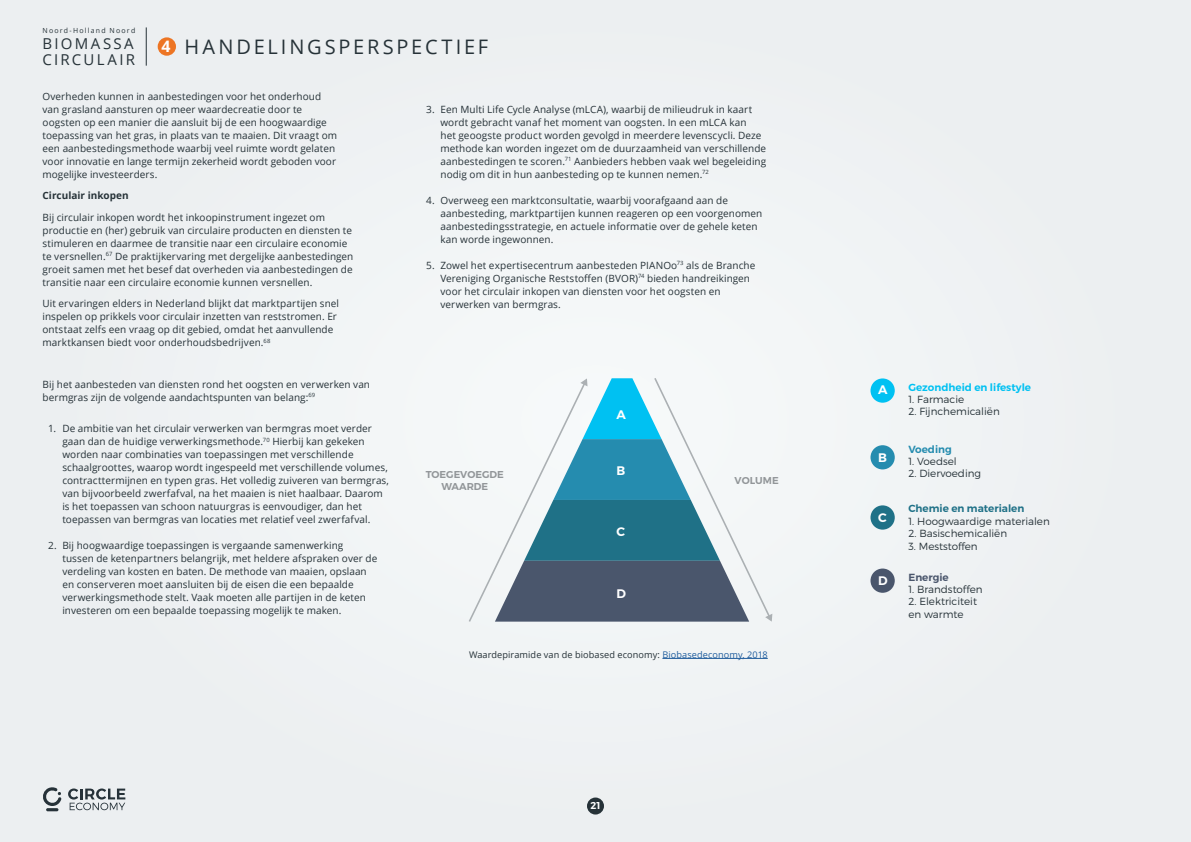
<style>
.page{position:relative;width:1191px;height:842px;background:#eef0f2}
.page>*{position:absolute;margin:0;border:0;box-sizing:border-box;transform-origin:0 0}
.t1{font:20px "Open Sans";letter-spacing:.14em;color:#263238}
.t2{font:15px/16px "Open Sans";letter-spacing:.15em;color:#263238}
.t3{font:600 12.4px "Montserrat";color:#fff}
.t4{font:300 10.3px/12.4px "Montserrat";color:#263238}
.t5{font:600 10.3px "Montserrat";color:#00c1f2}
.t6{font:600 10.3px "Montserrat";color:#1f7187}
.t7{font:600 10.3px "Montserrat";color:#258caf}
.t8{font:600 10.3px "Montserrat";color:#4a566c}
.t9{font:10px/13px "Open Sans";letter-spacing:.005em;color:#263238}
.t10{font:600 10px/12px "Montserrat";color:#929699;text-align:center}
.t11{font:700 10px "Open Sans";letter-spacing:.005em;color:#263238}
.t12{font:600 10px "Montserrat";color:#fff}
.t13{font:9.2px "Open Sans";letter-spacing:.01em;color:#263238}
.t14{font:7px "Open Sans";letter-spacing:.17em;color:#263238}
.s1{font-weight:700;font-size:15.8px;color:#fff}
.s2{color:#215e9e}
</style>
<div class="page">
<div style="left:587px;top:797px;width:17px;height:17px;background:#263238;border-radius:50%"></div>
<svg style="left:68px;top:788px;width:57px;height:22px"></svg>
<svg style="left:43px;top:787px;width:18px;height:24px"></svg>
<div style="left:158px;top:37px;width:18px;height:19px;background:#ed7524;border-radius:50%"></div>
<svg style="left:469px;top:378px;width:303px;height:244px"></svg>
<div style="left:870px;top:378px;width:24px;height:25px;background:#00c1f2;border-radius:50%"></div>
<div style="left:870px;top:445px;width:24px;height:24px;background:#258caf;border-radius:50%"></div>
<div style="left:870px;top:505px;width:24px;height:25px;background:#1f7187;border-radius:50%"></div>
<div style="left:870px;top:568px;width:24px;height:25px;background:#4a566c;border-radius:50%"></div>
<hr style="left:662px;top:658px;width:106px;height:1px;background:#215e9e">
<hr style="left:146px;top:27px;width:1px;height:39px;background:#263238">
<p class="t14" style="left:43px;top:26px;width:94px">Noord-Holland Noord</p>
<h2 class="t2" style="left:43px;top:35px;width:94px">BIOMASSA<br>CIRCULAIR</h2>
<h1 class="t1" style="left:162px;top:33px;width:328px"><span class="s1">4</span> HANDELINGSPERSPECTIEF</h1>
<p class="t9" style="left:43px;top:89px;width:296px">Overheden kunnen in aanbestedingen voor het onderhoud van grasland aansturen op meer waardecreatie door te oogsten op een manier die aansluit bij de een hoogwaardige toepassing van het gras, in plaats van te maaien. Dit vraagt om een aanbestedingsmethode waarbij veel ruimte wordt gelaten voor innovatie en lange termijn zekerheid wordt geboden voor mogelijke investeerders.</p>
<p class="t11" style="left:43px;top:188px;width:88px">Circulair inkopen</p>
<p class="t9" style="left:43px;top:210px;width:312px">Bij circulair inkopen wordt het inkoopinstrument ingezet om productie en (her) gebruik van circulaire producten en diensten te stimuleren en daarmee de transitie naar een circulaire economie te versnellen.<sup>67</sup> De praktijkervaring met dergelijke aanbestedingen groeit samen met het besef dat overheden via aanbestedingen de transitie naar een circulaire economie kunnen versnellen.</p>
<p class="t9" style="left:43px;top:297px;width:298px">Uit ervaringen elders in Nederland blijkt dat marktpartijen snel inspelen op prikkels voor circulair inzetten van reststromen. Er ontstaat zelfs een vraag op dit gebied, omdat het aanvullende marktkansen biedt voor onderhoudsbedrijven.<sup>68</sup></p>
<p class="t9" style="left:440px;top:102px;width:327px;text-indent:-14px">3. Een Multi Life Cycle Analyse (mLCA), waarbij de milieudruk in kaart wordt gebracht vanaf het moment van oogsten. In een mLCA kan<br>het geoogste product worden gevolgd in meerdere levenscycli. Deze methode kan worden ingezet om de duurzaamheid van verschillende aanbestedingen te scoren.<sup>71</sup> Aanbieders hebben vaak wel begeleiding nodig om dit in hun aanbesteding op te kunnen nemen.<sup>72</sup></p>
<p class="t9" style="left:440px;top:193px;width:323px;text-indent:-14px">4. Overweeg een marktconsultatie, waarbij voorafgaand aan de aanbesteding, marktpartijen kunnen reageren op een voorgenomen aanbestedingsstrategie, en actuele informatie over de gehele keten kan worde ingewonnen.</p>
<p class="t9" style="left:440px;top:258px;width:316px;text-indent:-14px">5. Zowel het expertisecentrum aanbesteden PIANOo<sup>73</sup> als de Branche Vereniging Organische Reststoffen (BVOR)<sup>74</sup> bieden handreikingen voor het circulair inkopen van diensten voor het oogsten en verwerken van bermgras.</p>
<p class="t9" style="left:43px;top:377px;width:329px">Bij het aanbesteden van diensten rond het oogsten en verwerken van bermgras zijn de volgende aandachtspunten van belang:<sup>69</sup></p>
<p class="t9" style="left:62px;top:422px;width:328px;text-indent:-14px">1. De ambitie van het circulair verwerken van bermgras moet verder gaan dan de huidige verwerkingsmethode.<sup>70</sup> Hierbij kan gekeken worden naar combinaties van toepassingen met verschillende schaalgroottes, waarop wordt ingespeeld met verschillende volumes, contracttermijnen en typen gras. Het volledig zuiveren van bermgras, van bijvoorbeeld zwerfafval, na het maaien is niet haalbaar. Daarom is het toepassen van schoon natuurgras is eenvoudiger, dan het toepassen van bermgras van locaties met relatief veel zwerfafval.</p>
<p class="t9" style="left:62px;top:539px;width:316px;text-indent:-14px">2. Bij hoogwaardige toepassingen is vergaande samenwerking tussen de ketenpartners belangrijk, met heldere afspraken over de verdeling van kosten en baten. De methode van maaien, opslaan en conserveren moet aansluiten bij de eisen die een bepaalde verwerkingsmethode stelt. Vaak moeten alle partijen in de keten investeren om een bepaalde toepassing mogelijk te maken.</p>
<p class="t10" style="left:426px;top:469px;width:79px">TOEGEVOEGDE<br>WAARDE</p>
<p class="t3" style="left:616px;top:407px;width:11px">A</p>
<p class="t3" style="left:616px;top:463px;width:10px">B</p>
<p class="t3" style="left:616px;top:524px;width:10px">C</p>
<p class="t3" style="left:616px;top:586px;width:11px">D</p>
<p class="t10" style="left:734px;top:475px;width:46px">VOLUME</p>
<p class="t13" style="left:469px;top:648px;width:300px">Waardepiramide van de biobased economy: <span class="s2">Biobasedeconomy, 2018</span></p>
<p class="t12" style="left:590px;top:799px;width:12px">21</p>
<p class="t3" style="left:878px;top:382px;width:11px">A</p>
<p class="t3" style="left:878px;top:450px;width:10px">B</p>
<p class="t3" style="left:878px;top:510px;width:10px">C</p>
<p class="t3" style="left:878px;top:573px;width:11px">D</p>
<p class="t5" style="left:908px;top:381px;width:124px">Gezondheid en lifestyle</p>
<p class="t4" style="left:908px;top:393px;width:57px">1. Farmacie</p>
<p class="t4" style="left:908px;top:405px;width:93px">2. Fijnchemicaliën</p>
<p class="t7" style="left:908px;top:442px;width:45px">Voeding</p>
<p class="t4" style="left:908px;top:455px;width:50px">1. Voedsel</p>
<p class="t4" style="left:908px;top:467px;width:74px">2. Diervoeding</p>
<p class="t6" style="left:908px;top:502px;width:117px">Chemie en materialen</p>
<p class="t4" style="left:908px;top:515px;width:143px">1. Hoogwaardige materialen</p>
<p class="t4" style="left:908px;top:527px;width:100px">2. Basischemicaliën</p>
<p class="t4" style="left:908px;top:540px;width:71px">3. Meststoffen</p>
<p class="t8" style="left:908px;top:571px;width:42px">Energie</p>
<p class="t4" style="left:908px;top:583px;width:76px">1. Brandstoffen</p>
<p class="t4" style="left:908px;top:595px;width:70px">2. Elektriciteit en warmte</p>
</div>
